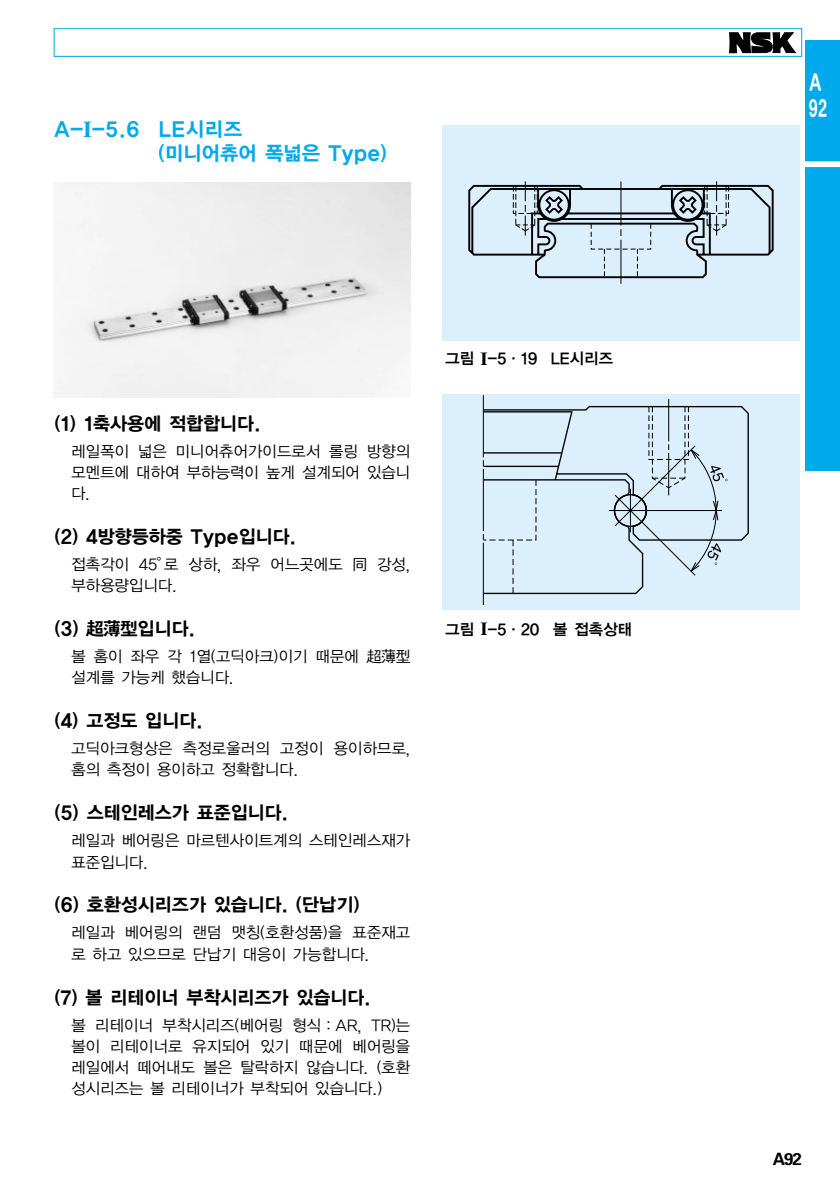
<style>
.page{position:relative;width:840px;height:1190px;background:#fff}
.page>*{position:absolute;margin:0;border:0;box-sizing:border-box;transform-origin:0 0}
.t1{font:19.8px/24px "YGO15";letter-spacing:-.075em;color:#00a8ec}
.t2{font:19.8px/25.4px "Croun M";color:#fff;scale:.8 1}
.t3{font:18.4px "YGO15";letter-spacing:-.075em;color:#000}
.t4{font:700 17px "Univers";color:#000}
.t5{font:15.6px/21.2px "YGO12";letter-spacing:-.07em;color:#000}
.t6{font:15.6px "YGO14";letter-spacing:-.07em;color:#000}
.s1{font-family:"Times";font-weight:700;font-size:22.6px}
.s2{font-family:"Times";font-weight:700;font-size:18.4px}
</style>
<div class="page">
<div style="left:442px;top:125px;width:358px;height:215px;background:#dceffc"></div>
<hr style="left:620px;top:240px;width:1px;height:44px;background:#000">
<svg style="left:468px;top:181px;width:306px;height:99px"></svg>
<div style="left:442px;top:394px;width:358px;height:216px;background:#dceffc"></div>
<hr style="left:483px;top:543px;width:1px;height:62px;background:#000">
<hr style="left:668px;top:399px;width:1px;height:42px;background:#000">
<hr style="left:483px;top:395px;width:1px;height:62px;background:#000">
<svg style="left:482px;top:405px;width:267px;height:190px"></svg>
<img style="left:54px;top:182px;width:357px;height:216px">
<div style="left:805px;top:40px;width:35px;height:431px;background:#00a8ec"></div>
<svg style="left:729px;top:32px;width:67px;height:22px"></svg>
<div style="left:54px;top:28px;width:748px;height:29px;border:1px solid #00a8ec"></div>
<div style="left:805px;top:161px;width:35px;height:6px;background:#fff"></div>
<p class="t1" style="left:158px;top:118px;width:232px;text-indent:-104px">A-<span class="s1">I</span>-5.6 LE시리즈<br>(미니어츄어 폭넓은 Type)</p>
<p class="t3" style="left:54px;top:415px;width:209px">(1) 1축사용에 적합합니다.</p>
<p class="t5" style="left:71px;top:441px;width:342px;text-align:justify">레일폭이 넓은 미니어츄어가이드로서 롤링 방향의 모멘트에 대하여 부하능력이 높게 설계되어 있습니 다.</p>
<p class="t3" style="left:54px;top:528px;width:244px">(2) 4방향등하중 Type입니다.</p>
<p class="t5" style="left:71px;top:555px;width:341px">접촉각이 45°로 상하, 좌우 어느곳에도 同 강성, 부하용량입니다.</p>
<p class="t3" style="left:54px;top:620px;width:143px">(3) 超薄型입니다.</p>
<p class="t5" style="left:71px;top:647px;width:342px">볼 홈이 좌우 각 1열(고딕아크)이기 때문에 超薄型설계를 가능케 했습니다.</p>
<p class="t3" style="left:54px;top:712px;width:151px">(4) 고정도 입니다.</p>
<p class="t5" style="left:71px;top:739px;width:341px">고딕아크형상은 측정로울러의 고정이 용이하므로, 홈의 측정이 용이하고 정확합니다.</p>
<p class="t3" style="left:54px;top:805px;width:236px">(5) 스테인레스가 표준입니다.</p>
<p class="t5" style="left:71px;top:831px;width:342px">레일과 베어링은 마르텐사이트계의 스테인레스재가 표준입니다.</p>
<p class="t3" style="left:54px;top:897px;width:308px">(6) 호환성시리즈가 있습니다. (단납기)</p>
<p class="t5" style="left:71px;top:923px;width:342px">레일과 베어링의 랜덤 맷칭(호환성품)을 표준재고 로 하고 있으므로 단납기 대응이 가능합니다.</p>
<p class="t3" style="left:54px;top:989px;width:319px">(7) 볼 리테이너 부착시리즈가 있습니다.</p>
<p class="t5" style="left:71px;top:1015px;width:342px;text-align:justify">볼 리테이너 부착시리즈(베어링 형식：AR, TR)는 볼이 리테이너로 유지되어 있기 때문에 베어링을 레일에서 떼어내도 볼은 탈락하지 않습니다. (호환 성시리즈는 볼 리테이너가 부착되어 있습니다.)</p>
<p class="t6" style="left:445px;top:352px;width:170px">그림 <span class="s2">I</span>-5·19 LE시리즈</p>
<p class="t6" style="left:445px;top:622px;width:189px">그림 <span class="s2">I</span>-5·20 볼 접촉상태</p>
<p class="t2" style="left:808px;top:71px;width:27px">A<br>92</p>
<p class="t4" style="left:773px;top:1152px;width:31px">A92</p>
</div>
